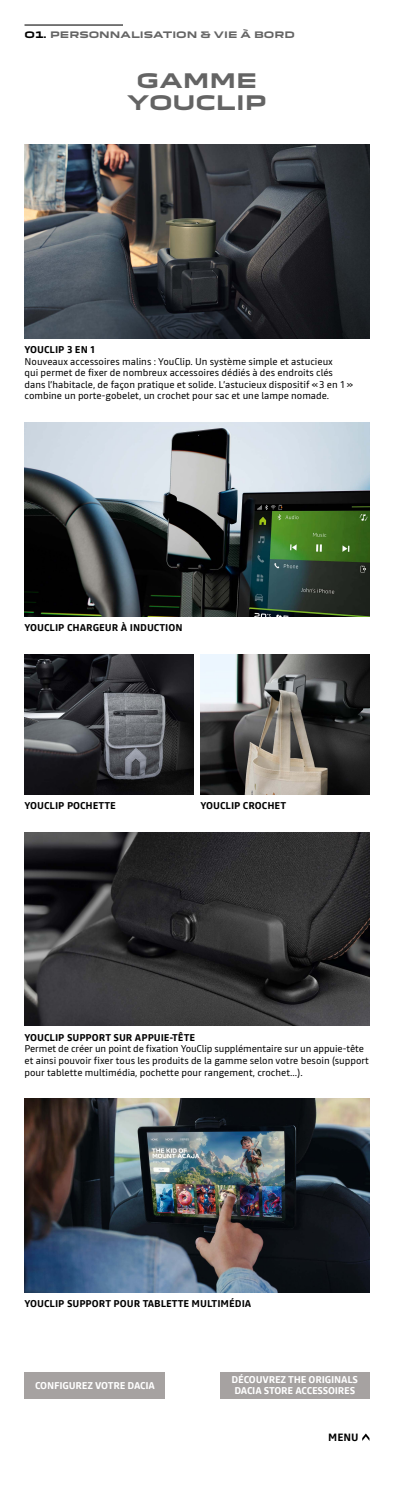
<style>
.page{position:relative;width:394px;height:1511px;background:#fff}
.page>*{position:absolute;margin:0;border:0;box-sizing:border-box;transform-origin:0 0}
.t1{font:700 19.6px/21.3px "Dacia Block Extended";color:#646464;text-align:center}
.t2{font:700 10.5px "Read";color:#000}
.t3{font:9.8px/11.5px "Read";color:#000}
.t4{font:700 9.8px "Read";color:#000}
.t5{font:700 9.8px/10.5px "Read";letter-spacing:-.02em;color:#fff}
.t6{font:700 8.75px "Dacia Block Extended";color:#646464}
.s1{color:#000}
</style>
<div class="page">
<img style="left:25px;top:422px;width:344px;height:194px">
<img style="left:24px;top:144px;width:345px;height:194px">
<img style="left:24px;top:832px;width:345px;height:193px">
<img style="left:24px;top:1098px;width:345px;height:193px">
<img style="left:200px;top:654px;width:169px;height:140px">
<img style="left:24px;top:654px;width:169px;height:140px">
<hr style="left:24px;top:24px;width:99px;height:2px;background:#000">
<svg style="left:362px;top:1433px;width:7px;height:7px"></svg>
<div style="left:24px;top:1371px;width:141px;height:27px;background:#a6a2a1"></div>
<div style="left:220px;top:1371px;width:149px;height:27px;background:#a6a2a1"></div>
<p class="t6" style="left:24px;top:30px;width:272px"><span class="s1">O1.</span> PERSONNALISATION &amp; VIE À BORD</p>
<h1 class="t1" style="left:127px;top:71px;width:141px">GAMME<br>YOUCLIP</h1>
<p class="t4" style="left:24px;top:343px;width:73px">YOUCLIP 3 EN 1</p>
<p class="t3" style="left:24px;top:355px;width:330px">Nouveaux accessoires malins : YouClip. Un système simple et astucieux<br>qui permet de fixer de nombreux accessoires dédiés à des endroits clés dans l’habitacle, de façon pratique et solide. L’astucieux dispositif «3 en 1» combine un porte-gobelet, un crochet pour sac et une lampe nomade.</p>
<p class="t4" style="left:24px;top:620px;width:159px">YOUCLIP CHARGEUR À INDUCTION</p>
<p class="t4" style="left:24px;top:798px;width:93px">YOUCLIP POCHETTE</p>
<p class="t4" style="left:200px;top:798px;width:87px">YOUCLIP CROCHET</p>
<p class="t4" style="left:24px;top:1030px;width:172px">YOUCLIP SUPPORT SUR APPUIE-TÊTE</p>
<p class="t3" style="left:24px;top:1042px;width:346px">Permet de créer un point de fixation YouClip supplémentaire sur un appuie-tête et ainsi pouvoir fixer tous les produits de la gamme selon votre besoin (support pour tablette multimédia, pochette pour rangement, crochet…).</p>
<p class="t4" style="left:24px;top:1296px;width:228px">YOUCLIP SUPPORT POUR TABLETTE MULTIMÉDIA</p>
<p class="t5" style="left:35px;top:1379px;width:121px">CONFIGUREZ VOTRE DACIA</p>
<p class="t5" style="left:231px;top:1374px;width:128px">DÉCOUVREZ THE ORIGINALS<br>DACIA STORE ACCESSOIRES</p>
<p class="t2" style="left:328px;top:1429px;width:32px">MENU</p>
</div>
